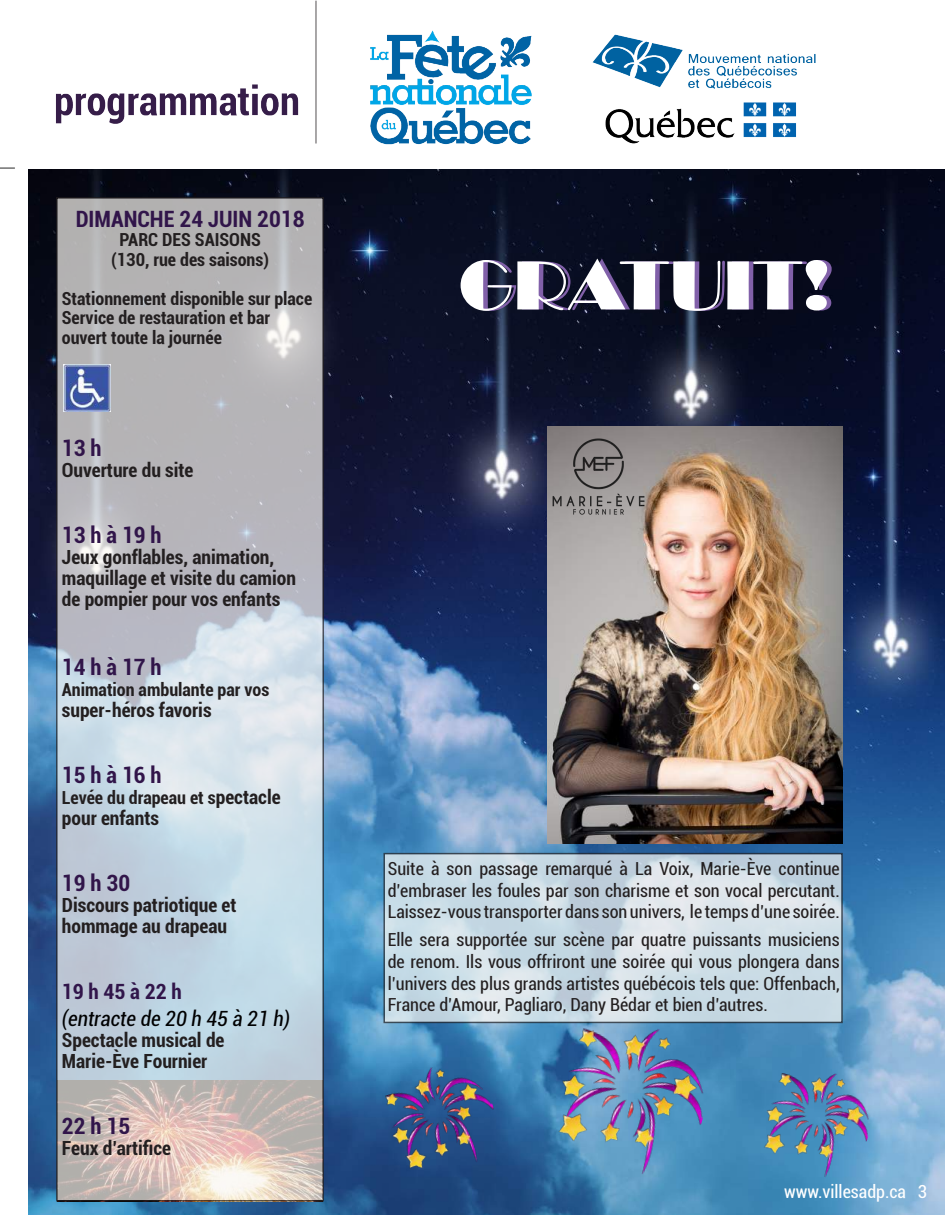
<style>
.page{position:relative;width:945px;height:1215px;background:#fff}
.page>*{position:absolute;margin:0;border:0;box-sizing:border-box;transform-origin:0 0}
.t1{font:72px "Broadway";color:#fff}
.t2{font:700 condensed 22.5px "Roboto";color:#31154a}
.t3{font:italic condensed 21px "Roboto";color:#000001}
.t4{font:700 condensed 21px "Roboto";color:#31154a}
.t5{font:700 condensed 19.5px/21px "Roboto";color:#231f20}
.t6{font:condensed 18px/21.6px "Roboto";color:#231f20;text-align:justify}
.t7{font:700 condensed 18px/19.5px "Roboto";color:#231f20;text-align:center}
.t8{font:condensed 18px "Roboto";color:#fff}
.s1{font-size:19.5px}
</style>
<div class="page">
<img style="left:28px;top:1px;width:917px;height:1214px">
<svg style="left:59px;top:200px;width:262px;height:999px;background:#c2c7cd"></svg>
<div style="left:56px;top:197px;width:268px;height:1005px;border:2px solid #231f20"></div>
<img style="left:63px;top:364px;width:48px;height:47px">
<img style="left:548px;top:426px;width:295px;height:417px">
<img style="left:548px;top:426px;width:162px;height:160px">
<svg style="left:386px;top:856px;width:454px;height:164px;background:#cddce6"></svg>
<div style="left:383px;top:853px;width:460px;height:170px;border:2px solid #231f20"></div>
<img style="left:754px;top:1059px;width:128px;height:126px">
<img style="left:377px;top:1053px;width:130px;height:130px">
<img style="left:544px;top:1009px;width:178px;height:176px">
<p class="t2" style="left:76px;top:203px;width:230px">DIMANCHE 24 JUIN 2018</p>
<p class="t7" style="left:111px;top:229px;width:159px">PARC DES SAISONS (130, rue des saisons)</p>
<p class="t7" style="left:62px;top:288px;width:252px;text-align:left">Stationnement disponible sur place<br>Service de restauration et bar ouvert toute la journée</p>
<p class="t2" style="left:62px;top:433px;width:41px">13 h</p>
<p class="t5" style="left:62px;top:459px;width:133px">Ouverture du site</p>
<p class="t2" style="left:62px;top:520px;width:101px">13 h à 19 h</p>
<p class="t5" style="left:62px;top:546px;width:236px">Jeux gonflables, animation, maquillage et visite du camion de pompier pour vos enfants</p>
<p class="t2" style="left:62px;top:652px;width:101px">14 h à 17 h</p>
<p class="t7" style="left:62px;top:679px;width:209px">Animation ambulante par vos</p>
<p class="t5" style="left:62px;top:699px;width:151px">super-héros favoris</p>
<p class="t2" style="left:62px;top:760px;width:101px">15 h à 16 h</p>
<p class="t7" style="left:62px;top:787px;width:220px">Levée du drapeau et s<span class="s1">pectacle</span></p>
<p class="t5" style="left:62px;top:807px;width:99px">pour enfants</p>
<p class="t2" style="left:62px;top:868px;width:70px">19 h 30</p>
<p class="t5" style="left:62px;top:894px;width:176px">Discours patriotique et hommage au drapeau</p>
<p class="t4" style="left:62px;top:977px;width:121px">19 h 45 à 22 h</p>
<p class="t3" style="left:62px;top:1004px;width:230px">(entracte de 20 h 45 à 21 h)</p>
<p class="t5" style="left:62px;top:1029px;width:164px">Spectacle musical de<br>Marie-Ève Fournier</p>
<p class="t2" style="left:62px;top:1111px;width:70px">22 h 15</p>
<p class="t5" style="left:62px;top:1137px;width:111px">Feux d’artifice</p>
<h1 class="t1" style="left:459px;top:244px;width:373px">GRATUIT!</h1>
<p class="t6" style="left:388px;top:857px;width:454px">Suite à son passage remarqué à La Voix, Marie-Ève continue d’embraser les foules par son charisme et son vocal percutant.<br>Laissez-vous transporter dans son univers, le temps d’une soirée.</p>
<p class="t6" style="left:388px;top:929px;width:454px">Elle sera supportée sur scène par quatre puissants musiciens de renom. Ils vous offriront une soirée qui vous plongera dans l’univers des plus grands artistes québécois tels que: Offenbach, France d’Amour, Pagliaro, Dany Bédar et bien d’autres.</p>
<p class="t8" style="left:784px;top:1179px;width:145px">www.villesadp.ca 3</p>
</div>
